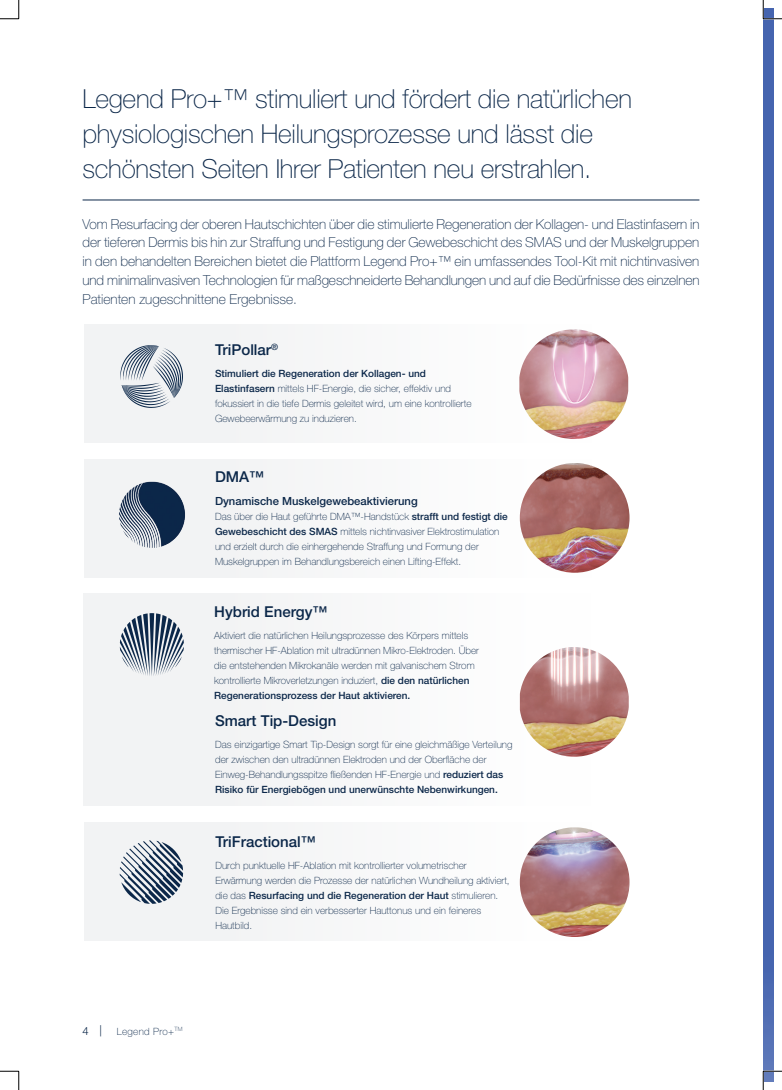
<style>
.page{position:relative;width:782px;height:1090px;background:#fff}
.page>*{position:absolute;margin:0;border:0;box-sizing:border-box;transform-origin:0 0}
.t1{font:100 26.25px/35px "Helvetica Neue LT Std";letter-spacing:-.01em;color:#0b2749}
.t2{font:500 15px "Helvetica Neue LT Std";color:#0b2749}
.t3{font:100 13.75px/18.8px "Helvetica Neue LT Std";color:#0b2749;text-align:justify}
.t4{font:500 11.25px "Helvetica Neue LT Std";color:#0b2749}
.t5{font:300 11.25px "Helvetica Neue LT Std";color:#0b2749}
.t6{font:100 10px/15px "Helvetica Neue LT Std";color:#0b2749}
.t7{font:100 10px "Helvetica Neue LT Std";letter-spacing:.03em;color:#0b2749}
.s1{font-weight:500}
</style>
<div class="page">
<div style="left:763px;top:8px;width:10px;height:1074px;background:#4564af"></div>
<img style="left:763px;top:1001px;width:10px;height:69px">
<hr style="left:83px;top:200px;width:616px;height:1px;background:#0b2749">
<div style="left:84px;top:324px;width:507px;height:119px;background:#f2f3f4"></div>
<svg style="left:120px;top:345px;width:63px;height:63px"></svg>
<img style="left:519px;top:329px;width:109px;height:110px">
<div style="left:84px;top:822px;width:507px;height:119px;background:#f2f3f4"></div>
<svg style="left:120px;top:840px;width:63px;height:64px"></svg>
<img style="left:520px;top:827px;width:109px;height:110px;border-radius:54px">
<div style="left:83px;top:593px;width:508px;height:213px;background:#f2f3f4"></div>
<svg style="left:120px;top:613px;width:64px;height:63px"></svg>
<img style="left:520px;top:647px;width:108px;height:110px">
<div style="left:84px;top:459px;width:507px;height:119px;background:#f2f3f4"></div>
<img style="left:520px;top:463px;width:109px;height:110px;border-radius:55px">
<img style="left:119px;top:481px;width:66px;height:67px">
<svg style="left:0;top:0;width:20px;height:20px"></svg>
<svg style="left:0;top:1070px;width:20px;height:20px"></svg>
<svg style="left:762px;top:0;width:20px;height:20px"></svg>
<svg style="left:762px;top:1070px;width:20px;height:20px"></svg>
<h1 class="t1" style="left:83px;top:82px;width:551px">Legend Pro+™ stimuliert und fördert die natürlichen physiologischen Heilungsprozesse und lässt die schönsten Seiten Ihrer Patienten neu erstrahlen.</h1>
<p class="t3" style="left:83px;top:214px;width:618px">Vom Resurfacing der oberen Hautschichten über die stimulierte Regeneration der Kollagen- und Elastinfasern in der tieferen Dermis bis hin zur Straffung und Festigung der Gewebeschicht des SMAS und der Muskelgruppen in den behandelten Bereichen bietet die Plattform Legend Pro+™ ein umfassendes Tool-Kit mit nichtinvasiven und minimalinvasiven Technologien für maßgeschneiderte Behandlungen und auf die Bedürfnisse des einzelnen Patienten zugeschnittene Ergebnisse.</p>
<h2 class="t2" style="left:215px;top:340px;width:65px">TriPollar<sup>®</sup></h2>
<p class="t6" style="left:215px;top:365px;width:258px"><span class="s1">Stimuliert die Regeneration der Kollagen- und Elastinfasern</span> mittels HF-Energie, die sicher, effektiv und fokussiert in die tiefe Dermis geleitet wird, um eine kontrollierte Gewebeerwärmung zu induzieren.</p>
<h2 class="t2" style="left:215px;top:468px;width:51px">DMA™</h2>
<p class="t4" style="left:215px;top:494px;width:204px">Dynamische Muskelgewebeaktivierung</p>
<p class="t6" style="left:215px;top:509px;width:294px">Das über die Haut geführte DMA™-Handstück <span class="s1">strafft und festigt die Gewebeschicht des SMAS</span> mittels nichtinvasiver Elektrostimulation und erzielt durch die einhergehende Straffung und Formung der Muskelgruppen im Behandlungsbereich einen Lifting-Effekt.</p>
<h2 class="t2" style="left:214px;top:603px;width:115px">Hybrid Energy™</h2>
<p class="t6" style="left:214px;top:628px;width:266px">Aktiviert die natürlichen Heilungsprozesse des Körpers mittels thermischer HF-Ablation mit ultradünnen Mikro-Elektroden. Über die entstehenden Mikrokanäle werden mit galvanischem Strom kontrollierte Mikroverletzungen induziert, <span class="s1">die den natürlichen Regenerationsprozess der Haut aktivieren.</span></p>
<h2 class="t2" style="left:215px;top:712px;width:123px">Smart Tip-Design</h2>
<p class="t6" style="left:215px;top:737px;width:299px">Das einzigartige Smart Tip-Design sorgt für eine gleichmäßige Verteilung der zwischen den ultradünnen Elektroden und der Oberfläche der Einweg-Behandlungsspitze fließenden HF-Energie und <span class="s1">reduziert das Risiko für Energiebögen und unerwünschte Nebenwirkungen.</span></p>
<h2 class="t2" style="left:215px;top:832px;width:102px">TriFractional™</h2>
<p class="t6" style="left:215px;top:858px;width:296px">Durch punktuelle HF-Ablation mit kontrollierter volumetrischer Erwärmung werden die Prozesse der natürlichen Wundheilung aktiviert, die das <span class="s1">Resurfacing und die Regeneration der Haut</span> stimulieren.<br>Die Ergebnisse sind ein verbesserter Hauttonus und ein feineres Hautbild.</p>
<p class="t5" style="left:83px;top:1023px;width:21px">4 |</p>
<p class="t7" style="left:117px;top:1025px;width:67px">Legend Pro+<sup>TM</sup></p>
</div>
